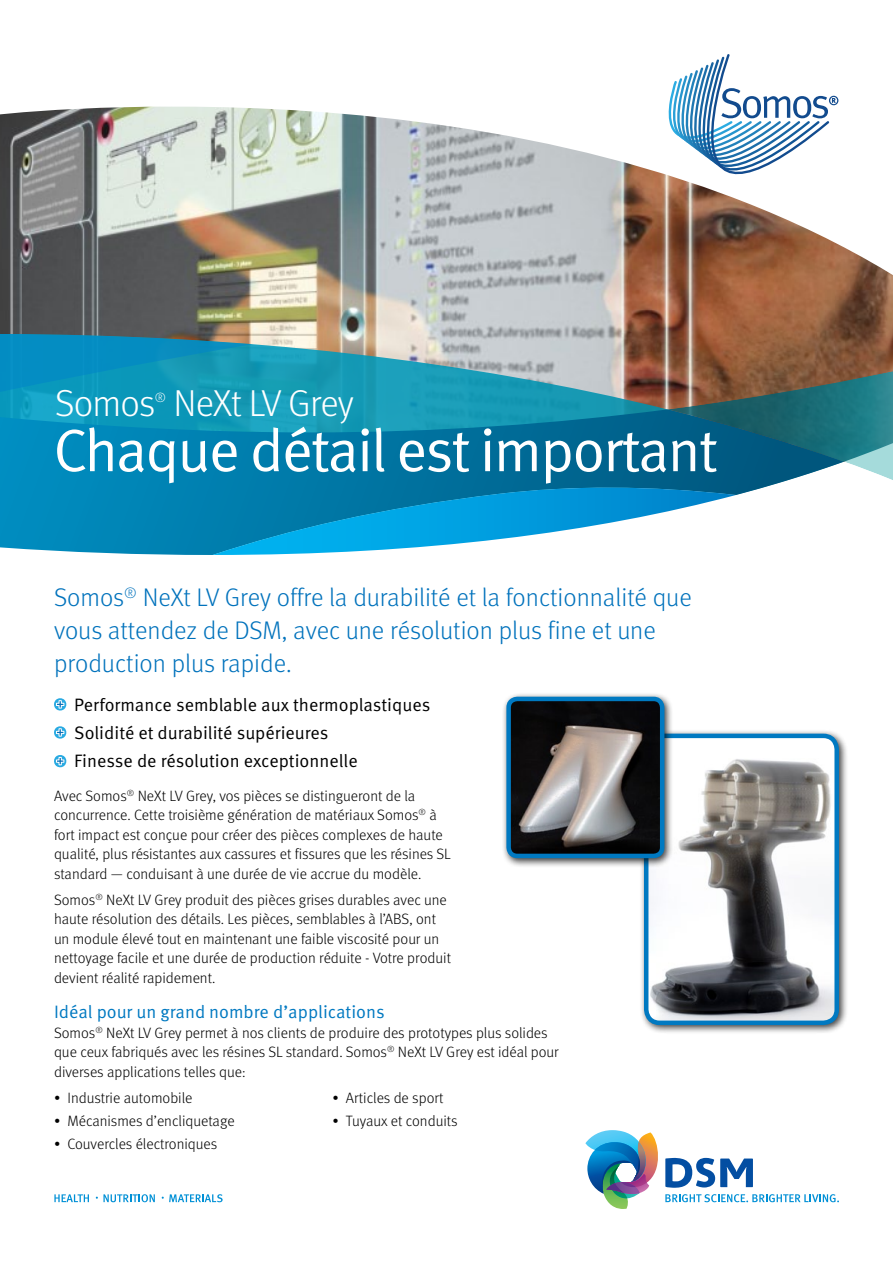
<style>
.page{position:relative;width:893px;height:1263px;background:#fff}
.page>*{position:absolute;margin:0;border:0;box-sizing:border-box;transform-origin:0 0}
.t1{font:60px "Meta Pro Norm";letter-spacing:-.035em;color:#fff}
.t2{font:300 37.5px "Meta Pro";letter-spacing:-.02em;color:#fff}
.t3{font:300 25.5px/33px "Meta Pro";color:#0072bc}
.t4{font:18px/28.3px "Meta Pro Norm";color:#000}
.t5{font:18px "Meta Pro Norm";color:#0079c1}
.t6{font:300 15px/19.5px "Meta Pro";color:#000}
.t7{font:300 13.2px "Meta Pro";color:#fff}
</style>
<div class="page">
<img style="left:0;top:283px;width:893px;height:51px">
<svg style="left:0;top:334px;width:893px;height:221px;background:#3b93af"></svg>
<svg style="left:585px;top:1130px;width:254px;height:79px"></svg>
<svg style="left:54px;top:1194px;width:35px;height:8px"></svg>
<svg style="left:96px;top:1194px;width:59px;height:8px"></svg>
<svg style="left:162px;top:1194px;width:61px;height:8px"></svg>
<div style="left:639px;top:729px;width:210px;height:305px;background:#000;opacity:.75"></div>
<img style="left:646px;top:736px;width:191px;height:287px">
<div style="left:644px;top:734px;width:195px;height:291px;border:4px solid #0079c1;border-radius:14px"></div>
<div style="left:502px;top:692px;width:172px;height:176px;background:#000;opacity:.75"></div>
<img style="left:511px;top:699px;width:151px;height:157px">
<div style="left:506px;top:697px;width:158px;height:161px;border:4px solid #0079c1;border-radius:9px"></div>
<svg style="left:54px;top:698px;width:12px;height:12px"></svg>
<svg style="left:54px;top:726px;width:12px;height:13px"></svg>
<svg style="left:54px;top:755px;width:12px;height:12px"></svg>
<img style="left:0;top:99px;width:893px;height:184px">
<svg style="left:669px;top:54px;width:169px;height:120px"></svg>
<h2 class="t2" style="left:55px;top:376px;width:102px">Somos</h2>
<p class="t7" style="left:155px;top:388px;width:13px">®</p>
<h2 class="t2" style="left:173px;top:376px;width:182px">NeXt LV Grey</h2>
<h1 class="t1" style="left:53px;top:405px;width:666px">Chaque détail est important</h1>
<h3 class="t3" style="left:54px;top:579px;width:639px">Somos<sup>®</sup> NeXt LV Grey offre la durabilité et la fonctionnalité que vous attendez de DSM, avec une résolution plus fine et une production plus rapide.</h3>
<p class="t4" style="left:74px;top:689px;width:358px">Performance semblable aux thermoplastiques<br>Solidité et durabilité supérieures<br>Finesse de résolution exceptionnelle</p>
<p class="t6" style="left:54px;top:785px;width:398px">Avec Somos<sup>®</sup> NeXt LV Grey, vos pièces se distingueront de la concurrence. Cette troisième génération de matériaux Somos<sup>®</sup> à fort impact est conçue pour créer des pièces complexes de haute qualité, plus résistantes aux cassures et fissures que les résines SL standard — conduisant à une durée de vie accrue du modèle.</p>
<p class="t6" style="left:54px;top:889px;width:399px">Somos<sup>®</sup> NeXt LV Grey produit des pièces grises durables avec une haute résolution des détails. Les pièces, semblables à l’ABS, ont un module élevé tout en maintenant une faible viscosité pour un nettoyage facile et une durée de production réduite - Votre produit devient réalité rapidement.</p>
<p class="t5" style="left:54px;top:999px;width:332px">Idéal pour un grand nombre d’applications</p>
<p class="t6" style="left:54px;top:1022px;width:506px">Somos<sup>®</sup> NeXt LV Grey permet à nos clients de produire des prototypes plus solides que ceux fabriqués avec les résines SL standard. Somos<sup>®</sup> NeXt LV Grey est idéal pour diverses applications telles que:</p>
<p class="t6" style="left:54px;top:1087px;width:140px">• Industrie automobile</p>
<p class="t6" style="left:54px;top:1110px;width:182px">• Mécanismes d’encliquetage</p>
<p class="t6" style="left:54px;top:1133px;width:165px">• Couvercles électroniques</p>
<p class="t6" style="left:332px;top:1087px;width:113px">• Articles de sport</p>
<p class="t6" style="left:332px;top:1110px;width:127px">• Tuyaux et conduits</p>
</div>
